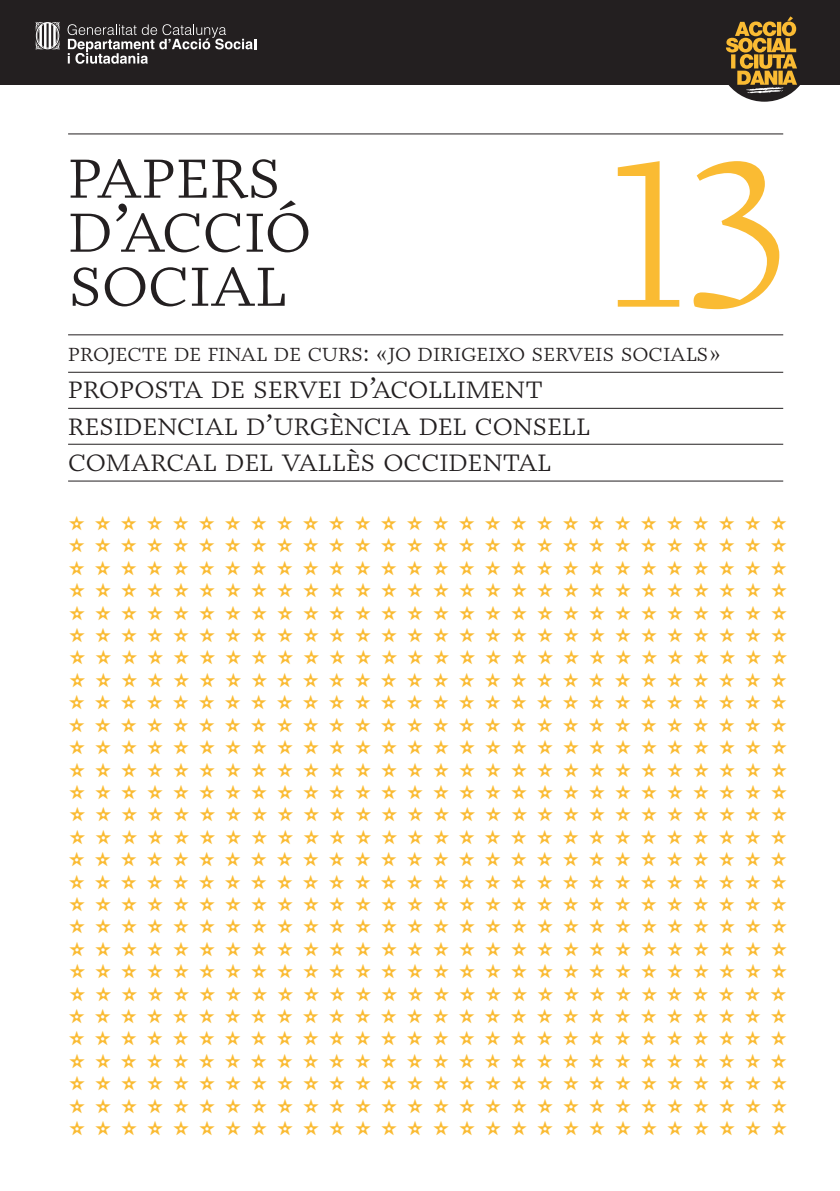
<style>
.page{position:relative;width:840px;height:1191px;background:#fff}
.page>*{position:absolute;margin:0;border:0;box-sizing:border-box;transform-origin:0 0}
.t1{font:209px "Prensa Light SC";color:#fabb33}
.t2{font:69.4px/54px "Prensa Light SC";letter-spacing:-.01em;color:#231f20}
.t3{font:30px/36.4px "Prensa Light SC";letter-spacing:-.005em;color:#231f20}
.t4{font:24px "Prensa Light SC";letter-spacing:-.005em;color:#231f20}
</style>
<div class="page">
<svg style="left:0;top:0;width:839px;height:102px;fill:#231f20"></svg>
<svg style="left:725px;top:16px;width:71px;height:77px;background:#86692f"></svg>
<hr style="left:68px;top:133px;width:714px;height:1px;background:#231f20">
<svg style="left:67px;top:24px;width:59px;height:40px;background:#625f60"></svg>
<svg style="left:126px;top:24px;width:76px;height:40px;background:#4c494a"></svg>
<svg style="left:202px;top:27px;width:54px;height:22px"></svg>
<svg style="left:36px;top:22px;width:24px;height:28px"></svg>
<hr style="left:68px;top:334px;width:714px;height:1px;background:#231f20">
<hr style="left:68px;top:372px;width:714px;height:1px;background:#231f20">
<hr style="left:68px;top:444px;width:714px;height:1px;background:#231f20">
<hr style="left:68px;top:408px;width:714px;height:1px;background:#231f20">
<hr style="left:68px;top:480px;width:714px;height:1px;background:#231f20">
<h2 class="t2" style="left:68px;top:147px;width:245px">papers d’acció social</h2>
<h1 class="t1" style="left:606px;top:112px;width:192px">13</h1>
<p class="t4" style="left:68px;top:338px;width:654px">projecte de final de curs: «jo dirigeixo serveis socials»</p>
<p class="t3" style="left:68px;top:370px;width:523px">proposta de servei d’acolliment residencial d’urgència del consell comarcal del vallès occidental</p>
</div>
